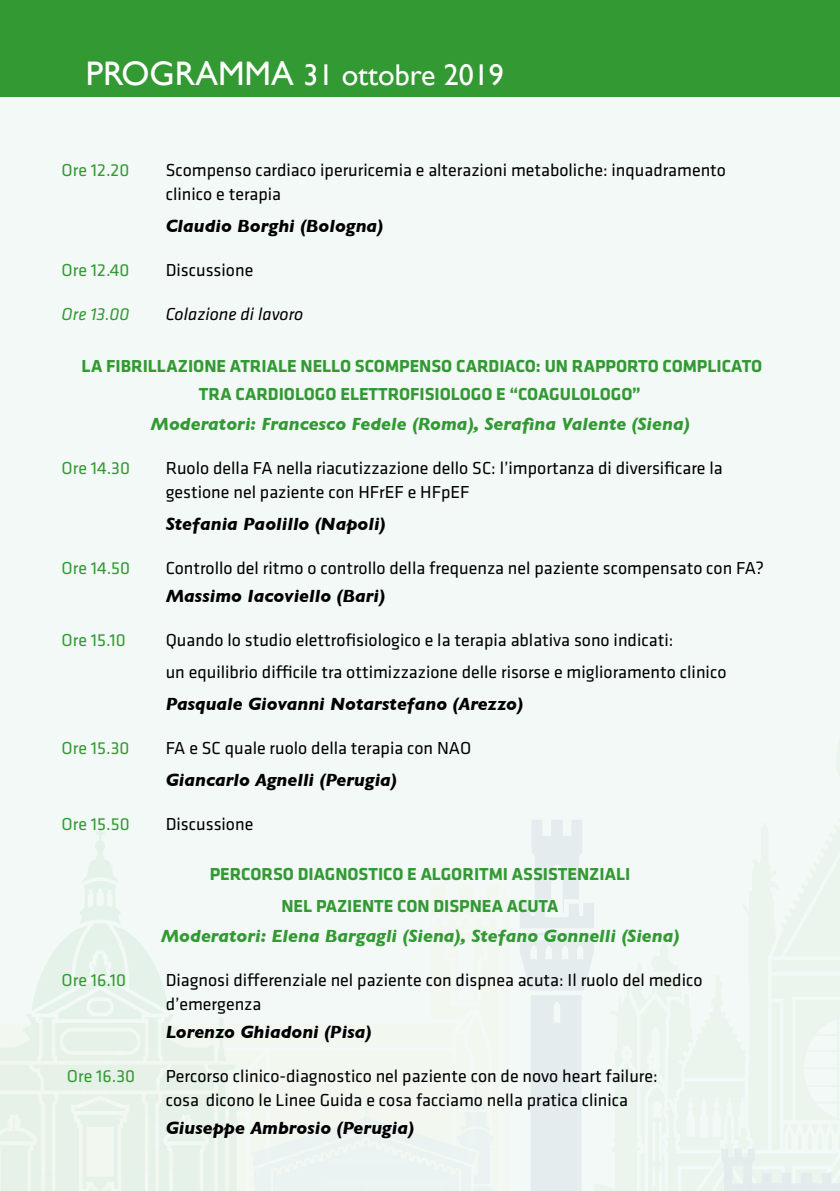
<style>
.page{position:relative;width:840px;height:1191px;background:#fff}
.page>*{position:absolute;margin:0;border:0;box-sizing:border-box;transform-origin:0 0}
.t1{font:30px "Gill Sans";color:#fff}
.t2{font:18px/24px "Klavika";color:#000}
.t3{font:italic 700 18px "Gill Sans";color:#000}
.t4{font:700 18px/28px "Klavika";color:#393;text-align:center}
.t5{font:italic 700 18px "Gill Sans";color:#393}
.t6{font:18px "Klavika";color:#393}
.t7{font:italic 18px "Klavika";color:#000}
.t8{font:italic 18px "Klavika";color:#393}
.s1{font-size:34px}
</style>
<div class="page">
<div style="left:0;top:96px;width:839px;height:1095px;background:#f2f9f6"></div>
<div style="left:0;top:0;width:839px;height:96px;background:#393"></div>
<svg style="left:0;top:827px;width:246px;height:364px"></svg>
<svg style="left:519px;top:820px;width:320px;height:371px"></svg>
<h1 class="t1" style="left:86px;top:57px;width:419px"><span class="s1">PROGRAMMA</span> 31 ottobre 2019</h1>
<p class="t6" style="left:62px;top:158px;width:69px">Ore 12.20</p>
<p class="t2" style="left:166px;top:157px;width:561px">Scompenso cardiaco iperuricemia e alterazioni metaboliche: inquadramento clinico e terapia</p>
<p class="t3" style="left:166px;top:215px;width:219px">Claudio Borghi (Bologna)</p>
<p class="t6" style="left:62px;top:258px;width:69px">Ore 12.40</p>
<p class="t2" style="left:166px;top:257px;width:89px">Discussione</p>
<p class="t8" style="left:62px;top:302px;width:69px">Ore 13.00</p>
<p class="t7" style="left:166px;top:302px;width:139px">Colazione di lavoro</p>
<p class="t4" style="left:81px;top:351px;width:681px">LA FIBRILLAZIONE ATRIALE NELLO SCOMPENSO CARDIACO: UN RAPPORTO COMPLICATO<br>TRA CARDIOLOGO ELETTROFISIOLOGO E “COAGULOLOGO”</p>
<p class="t5" style="left:150px;top:413px;width:540px">Moderatori: Francesco Fedele (Roma), Serafina Valente (Siena)</p>
<p class="t6" style="left:62px;top:456px;width:70px">Ore 14.30</p>
<p class="t2" style="left:166px;top:455px;width:558px">Ruolo della FA nella riacutizzazione dello SC: l’importanza di diversificare la gestione nel paziente con HFrEF e HFpEF</p>
<p class="t3" style="left:166px;top:513px;width:221px">Stefania Paolillo (Napoli)</p>
<p class="t6" style="left:62px;top:556px;width:70px">Ore 14.50</p>
<p class="t2" style="left:166px;top:555px;width:599px">Controllo del ritmo o controllo della frequenza nel paziente scompensato con FA?</p>
<p class="t3" style="left:166px;top:585px;width:220px">Massimo Iacoviello (Bari)</p>
<p class="t6" style="left:62px;top:628px;width:66px">Ore 15.10</p>
<p class="t2" style="left:166px;top:623px;width:562px;line-height:32px">Quando lo studio elettrofisiologico e la terapia ablativa sono indicati:<br>un equilibrio difficile tra ottimizzazione delle risorse e miglioramento clinico</p>
<p class="t3" style="left:166px;top:693px;width:358px">Pasquale Giovanni Notarstefano (Arezzo)</p>
<p class="t6" style="left:62px;top:736px;width:69px">Ore 15.30</p>
<p class="t2" style="left:166px;top:735px;width:307px">FA e SC quale ruolo della terapia con NAO</p>
<p class="t3" style="left:166px;top:769px;width:232px">Giancarlo Agnelli (Perugia)</p>
<p class="t6" style="left:62px;top:812px;width:70px">Ore 15.50</p>
<p class="t2" style="left:166px;top:811px;width:89px">Discussione</p>
<p class="t4" style="left:210px;top:857px;width:422px;line-height:32px">PERCORSO DIAGNOSTICO E ALGORITMI ASSISTENZIALI<br>NEL PAZIENTE CON DISPNEA ACUTA</p>
<p class="t5" style="left:161px;top:925px;width:519px">Moderatori: Elena Bargagli (Siena), Stefano Gonnelli (Siena)</p>
<p class="t6" style="left:62px;top:968px;width:66px">Ore 16.10</p>
<p class="t2" style="left:166px;top:967px;width:538px">Diagnosi differenziale nel paziente con dispnea acuta: Il ruolo del medico d’emergenza</p>
<p class="t3" style="left:166px;top:1021px;width:207px">Lorenzo Ghiadoni (Pisa)</p>
<p class="t6" style="left:67px;top:1064px;width:70px">Ore 16.30</p>
<p class="t2" style="left:166px;top:1063px;width:493px">Percorso clinico-diagnostico nel paziente con de novo heart failure: cosa dicono le Linee Guida e cosa facciamo nella pratica clinica</p>
<p class="t3" style="left:166px;top:1117px;width:249px">Giuseppe Ambrosio (Perugia)</p>
</div>
